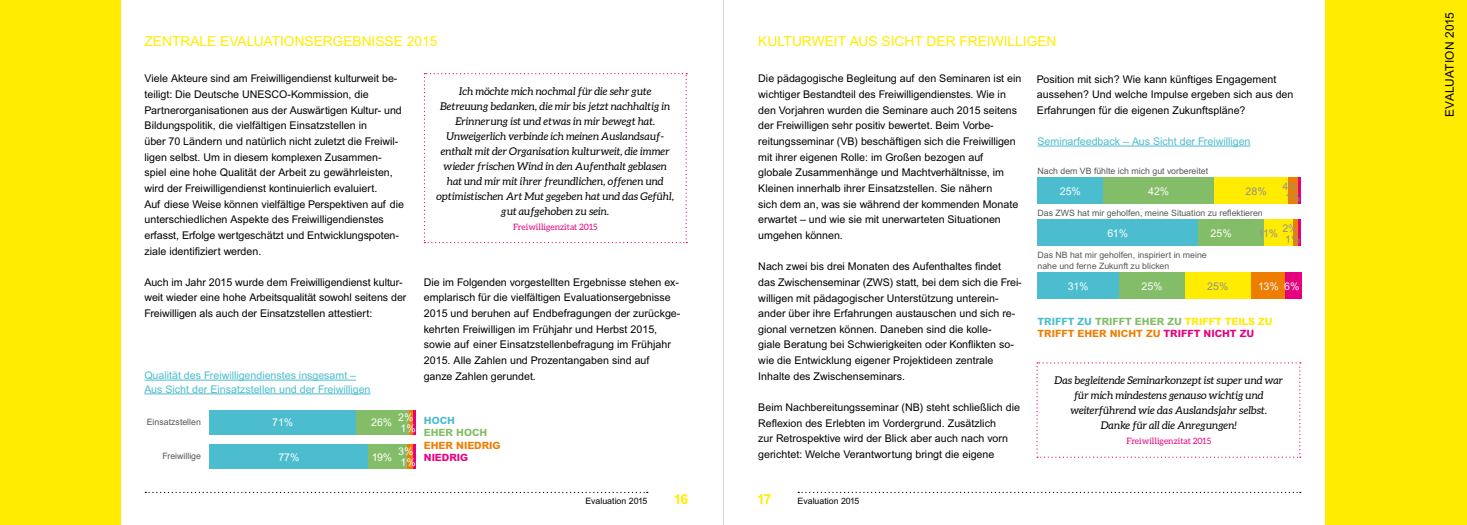
<style>
.page{position:relative;width:1467px;height:525px;background:#fff}
.page>*{position:absolute;margin:0;border:0;box-sizing:border-box;transform-origin:0 0}
.t1{font:13.75px "Arial";color:#ffec00}
.t2{font:700 13.75px "Arial";color:#ffec00}
.t3{font:11.88px "Arial";letter-spacing:-.03em;color:#000}
.t4{font:10.62px/15.6px "Arial";color:#000}
.t5{font:italic 10.62px/15px "Aleo";color:#000;text-align:center}
.t6{font:10.62px/13.8px "Arial";color:#4bbdcf}
.t7{font:10.62px/10.6px "Arial";color:#fff}
.t8{font:10.62px/11px "Arial";color:#929292}
.t9{font:800 10px/11.9px "Arial";color:#ef7d00}
.t10{font:800 10px "Arial";color:#84bd67}
.t11{font:800 10px "Arial";color:#e6007d}
.t12{font:800 10px "Arial";color:#4bbdcf}
.t13{font:8.75px/11.2px "Arial";color:#575756}
.t14{font:8.75px "Aleo";color:#e6007d}
.t15{font:8.75px "Arial";color:#000}
.s1{color:#4bbdcf}
.s2{color:#84bd67}
.s3{color:#ffec00}
.s4{color:#e6007d}
</style>
<div class="page">
<div style="left:1325px;top:0;width:142px;height:524px;background:#ffec00"></div>
<svg style="left:798px;top:491px;width:503px;height:2px"></svg>
<svg style="left:424px;top:73px;width:263px;height:170px"></svg>
<svg style="left:145px;top:491px;width:503px;height:2px"></svg>
<div style="left:0;top:0;width:120px;height:524px;background:#ffec00"></div>
<svg style="left:1036px;top:362px;width:265px;height:95px"></svg>
<hr style="left:144px;top:379px;width:212px;height:1px;background:#4bbdcf">
<hr style="left:144px;top:393px;width:227px;height:1px;background:#4bbdcf">
<div style="left:209px;top:409px;width:147px;height:25px;background:#4bbdcf"></div>
<div style="left:356px;top:409px;width:54px;height:25px;background:#84bd67"></div>
<svg style="left:410px;top:410px;width:4px;height:24px"></svg>
<hr style="left:414px;top:409px;width:2px;height:25px;background:#e6007d">
<div style="left:209px;top:444px;width:159px;height:24px;background:#4bbdcf"></div>
<div style="left:368px;top:444px;width:40px;height:24px;background:#84bd67"></div>
<div style="left:408px;top:444px;width:6px;height:24px;background:#ef7d00"></div>
<hr style="left:414px;top:444px;width:2px;height:24px;background:#e6007d">
<div style="left:1288px;top:177px;width:10px;height:27px;background:#ef7d00"></div>
<div style="left:1214px;top:177px;width:74px;height:27px;background:#ffec00"></div>
<div style="left:1103px;top:177px;width:111px;height:27px;background:#84bd67"></div>
<div style="left:1037px;top:177px;width:66px;height:27px;background:#4bbdcf"></div>
<hr style="left:1298px;top:177px;width:3px;height:27px;background:#e6007d">
<div style="left:1293px;top:219px;width:5px;height:27px;background:#ef7d00"></div>
<hr style="left:1298px;top:219px;width:3px;height:27px;background:#e6007d">
<div style="left:1264px;top:219px;width:29px;height:27px;background:#ffec00"></div>
<div style="left:1198px;top:219px;width:66px;height:27px;background:#84bd67"></div>
<div style="left:1037px;top:219px;width:161px;height:27px;background:#4bbdcf"></div>
<div style="left:1285px;top:272px;width:16px;height:27px;background:#e6007d"></div>
<div style="left:1251px;top:272px;width:34px;height:27px;background:#ef7d00"></div>
<div style="left:1185px;top:272px;width:66px;height:27px;background:#ffec00"></div>
<div style="left:1119px;top:272px;width:66px;height:27px;background:#84bd67"></div>
<div style="left:1037px;top:272px;width:82px;height:27px;background:#4bbdcf"></div>
<hr style="left:1037px;top:146px;width:213px;height:1px;background:#4bbdcf">
<p class="t1" style="left:145px;top:34px;width:19px">Zentra</p>
<p class="t1" style="left:200px;top:34px;width:64px">le Evaluationsergebnisse</p>
<p class="t1" style="left:407px;top:34px;width:32px">2015</p>
<p class="t1" style="left:758px;top:34px;width:36px">ku lturweit</p>
<p class="t1" style="left:850px;top:34px;width:11px">aus</p>
<p class="t1" style="left:882px;top:34px;width:18px">Sicht</p>
<p class="t1" style="left:927px;top:34px;width:11px">der</p>
<p class="t1" style="left:959px;top:34px;width:17px">Freiwi</p>
<p class="t1" style="left:1008px;top:34px;width:25px">lligen</p>
<p class="t4" style="left:145px;top:71px;width:261px">Viele Akteure sind am Freiwilligendienst kulturweit be&shy;teiligt: Die Deutsche UNESCO-Kommission, die Partnerorganisationen aus der Auswärtigen Kultur- und Bildungspolitik, die vielfältigen Einsatzstellen in<br>über 70 Ländern und natürlich nicht zuletzt die Freiwil&shy;ligen selbst. Um in diesem komplexen Zusammen&shy;spiel eine hohe Qualität der Arbeit zu gewährleisten, wird der Freiwilligendienst kontinuierlich evaluiert.<br>Auf diese Weise können vielfältige Perspektiven auf die unterschiedlichen Aspekte des Freiwilligendienstes erfasst, Erfolge wertgeschätzt und Entwicklungspoten&shy;ziale identifiziert werden.</p>
<p class="t4" style="left:145px;top:274px;width:263px">Auch im Jahr 2015 wurde dem Freiwilligendienst kultur&shy;weit wieder eine hohe Arbeitsqualität sowohl seitens der<br>Freiwilligen als auch der Einsatzstellen attestiert:</p>
<p class="t4" style="left:424px;top:274px;width:258px">Die im Folgenden vorgestellten Ergebnisse stehen ex&shy;emplarisch für die vielfältigen Evaluationsergebnisse 2015 und beruhen auf Endbefragungen der zurückge&shy;kehrten Freiwilligen im Frühjahr und Herbst 2015, sowie auf einer Einsatzstellenbefragung im Frühjahr 2015. Alle Zahlen und Prozentangaben sind auf ganze Zahlen gerundet.</p>
<p class="t5" style="left:436px;top:83px;width:239px">Ich möchte mich nochmal für die sehr gute Betreuung bedanken, die mir bis jetzt nachhaltig in Erinnerung ist und etwas in mir bewegt hat.<br>Unweigerlich verbinde ich meinen Auslandsauf&shy;enthalt mit der Organisation kulturweit, die immer wieder frischen Wind in den Aufenthalt geblasen hat und mir mit ihrer freundlichen, offenen und optimistischen Art Mut gegeben hat und das Gefühl, gut aufgehoben zu sein.</p>
<p class="t14" style="left:513px;top:222px;width:86px">Freiwilligenzitat 2015</p>
<p class="t6" style="left:144px;top:368px;width:228px">Qualität des Freiwilligendienstes insgesamt –<br>Aus Sicht der Einsatzstellen und der Freiwilligen</p>
<p class="t13" style="left:147px;top:416px;width:56px">Einsatzstellen</p>
<p class="t13" style="left:163px;top:449px;width:40px">Freiwillige</p>
<p class="t7" style="left:272px;top:417px;width:23px">71%</p>
<p class="t7" style="left:371px;top:417px;width:23px">26%</p>
<p class="t7" style="left:398px;top:412px;width:19px">2%<br>1%</p>
<p class="t7" style="left:400px;top:456px;width:17px">1%</p>
<p class="t12" style="left:424px;top:414px;width:33px">HOCH</p>
<p class="t10" style="left:424px;top:426px;width:65px">EHER HOCH</p>
<p class="t9" style="left:424px;top:439px;width:78px">EHER NIEDRIG</p>
<p class="t11" style="left:424px;top:451px;width:46px">NIEDRIG</p>
<p class="t7" style="left:398px;top:445px;width:17px">3%</p>
<p class="t7" style="left:278px;top:451px;width:23px">77%</p>
<p class="t7" style="left:372px;top:451px;width:22px">19%</p>
<p class="t4" style="left:758px;top:71px;width:265px">Die pädagogische Begleitung auf den Seminaren ist ein wichtiger Bestandteil des Freiwilligendienstes. Wie in den Vorjahren wurden die Seminare auch 2015 seitens der Freiwilligen sehr positiv bewertet. Beim Vorbe&shy;reitungsseminar (VB) beschäftigen sich die Freiwilligen mit ihrer eigenen Rolle: im Großen bezogen auf<br>globale Zusammenhänge und Machtverhältnisse, im Kleinen innerhalb ihrer Einsatzstellen. Sie nähern<br>sich dem an, was sie während der kommenden Monate erwartet – und wie sie mit unerwarteten Situationen umgehen können.</p>
<p class="t4" style="left:758px;top:258px;width:265px">Nach zwei bis drei Monaten des Aufenthaltes findet<br>das Zwischenseminar (ZWS) statt, bei dem sich die Frei&shy;willigen mit pädagogischer Unterstützung unterein&shy;ander über ihre Erfahrungen austauschen und sich re&shy;gional vernetzen können. Daneben sind die kolle-<br>giale Beratung bei Schwierigkeiten oder Konflikten so&shy;wie die Entwicklung eigener Projektideen zentrale Inhalte des Zwischenseminars.</p>
<p class="t4" style="left:758px;top:399px;width:263px">Beim Nachbereitungsseminar (NB) steht schließlich die Reflexion des Erlebten im Vordergrund. Zusätzlich<br>zur Retrospektive wird der Blick aber auch nach vorn gerichtet: Welche Verantwortung bringt die eigene</p>
<p class="t2" style="left:674px;top:490px;width:16px">16</p>
<p class="t2" style="left:757px;top:490px;width:16px">17</p>
<p class="t15" style="left:585px;top:496px;width:64px">Evaluation 2015</p>
<p class="t15" style="left:798px;top:495px;width:63px">Evaluation 2015</p>
<p class="t4" style="left:1037px;top:71px;width:258px">Position mit sich? Wie kann künftiges Engagement aussehen? Und welche Impulse ergeben sich aus den<br>Erfahrungen für die eigenen Zukunftspläne?</p>
<p class="t6" style="left:1037px;top:134px;width:214px">Seminarfeedback – Aus Sicht der Freiwilligen</p>
<p class="t13" style="left:1037px;top:165px;width:172px">Nach dem VB fühlte ich mich gut vorbereitet</p>
<p class="t8" style="left:1282px;top:180px;width:20px">4%<br>1%</p>
<p class="t8" style="left:1285px;top:233px;width:17px">1%</p>
<p class="t7" style="left:1060px;top:186px;width:23px">25%</p>
<p class="t7" style="left:1148px;top:186px;width:23px">42%</p>
<p class="t8" style="left:1246px;top:186px;width:23px">28%</p>
<p class="t13" style="left:1037px;top:207px;width:227px">Das ZWS hat mir geholfen, meine Situation zu reflektieren</p>
<p class="t8" style="left:1282px;top:222px;width:17px">2%</p>
<p class="t7" style="left:1107px;top:228px;width:22px">61%</p>
<p class="t7" style="left:1211px;top:228px;width:23px">25%</p>
<p class="t8" style="left:1258px;top:227px;width:22px">11%</p>
<p class="t13" style="left:1037px;top:249px;width:171px">Das NB hat mir geholfen, inspiriert in meine nahe und ferne Zukunft zu blicken</p>
<p class="t7" style="left:1068px;top:281px;width:22px">31%</p>
<p class="t7" style="left:1141px;top:281px;width:23px">25%</p>
<p class="t8" style="left:1207px;top:280px;width:23px">25%</p>
<p class="t7" style="left:1258px;top:281px;width:43px">13% 6%</p>
<p class="t9" style="left:1037px;top:315px;width:237px"><span class="s1">TRIFFT ZU</span> <span class="s2">TRIFFT EHER ZU</span> <span class="s3">TRIFFT TEILS ZU<br></span>TRIFFT EHER NICHT ZU <span class="s4">TRIFFT NICHT ZU</span></p>
<p class="t5" style="left:1054px;top:372px;width:230px">Das begleitende Seminarkonzept ist super und war für mich mindestens genauso wichtig und weiterführend wie das Auslandsjahr selbst.<br>Danke für all die Anregungen!</p>
<p class="t14" style="left:1126px;top:436px;width:86px">Freiwilligenzitat 2015</p>
<p class="t3" style="left:1443px;top:117px;width:106px;rotate:-90deg">Evaluation 2015</p>
</div>
